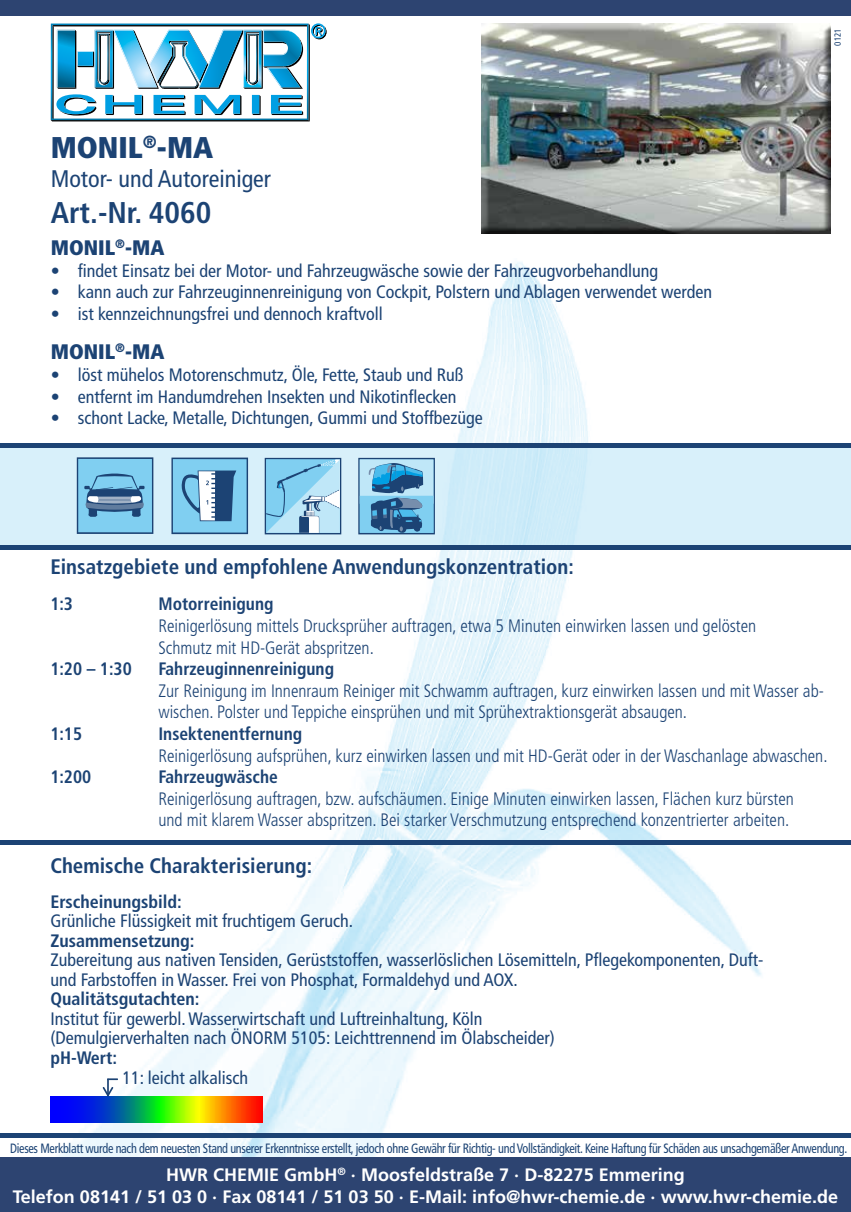
<style>
.page{position:relative;width:851px;height:1212px;background:#fff}
.page>*{position:absolute;margin:0;border:0;box-sizing:border-box;transform-origin:0 0}
.t1{font:700 condensed 30px "Frutiger LT Std";color:#1c4374}
.t2{font:900 condensed 30px "Frutiger LT Std";color:#1c4374}
.t3{font:condensed 24px "Frutiger LT Std";color:#1c4374}
.t4{font:700 condensed 21px "Frutiger LT Std";color:#1c4374}
.t5{font:900 condensed 21px "Frutiger LT Std";color:#1c4374}
.t6{font:condensed 18px/19.5px "Frutiger LT Std";color:#1c4374}
.t7{font:300 condensed 18px/21.6px "Frutiger LT Std";color:#1c4374}
.t8{font:700 condensed 18px "Frutiger LT Std";color:#1c4374}
.t9{font:700 18px/21.6px "Frutiger LT Std";color:#fff;text-align:center}
.t10{font:condensed 13.5px "Frutiger LT Std";letter-spacing:-.025em;color:#1c4374;scale:.9 1}
.t11{font:condensed 9px "Frutiger LT Std";color:#1c4374}
</style>
<div class="page">
<img style="left:0;top:262px;width:850px;height:896px">
<div style="left:0;top:1158px;width:850px;height:54px;background:#2d4471"></div>
<svg style="left:51px;top:23px;width:275px;height:98px"></svg>
<img style="left:481px;top:23px;width:348px;height:211px">
<div style="left:0;top:445px;width:850px;height:104px;background:#d8f0fa"></div>
<svg style="left:358px;top:457px;width:77px;height:78px;background:#649ec3"></svg>
<hr style="left:0;top:545px;width:850px;height:4px;background:#1c4374">
<hr style="left:0;top:443px;width:850px;height:4px;background:#1c4374">
<div style="left:0;top:840px;width:850px;height:5px;background:#1c4374"></div>
<hr style="left:0;top:1133px;width:850px;height:4px;background:#1c4374">
<div style="left:0;top:0;width:850px;height:16px;background:#2d4471"></div>
<svg style="left:51px;top:1097px;width:211px;height:25px;background:#657b5a"></svg>
<svg style="left:103px;top:1078px;width:15px;height:18px"></svg>
<svg style="left:171px;top:457px;width:78px;height:78px;background:#76afd0"></svg>
<svg style="left:264px;top:457px;width:78px;height:78px;background:#92c6e2"></svg>
<svg style="left:76px;top:457px;width:78px;height:77px;background:#6dacd0"></svg>
<h1 class="t2" style="left:51px;top:130px;width:164px">MONIL<sup>®</sup>-MA</h1>
<h2 class="t3" style="left:51px;top:165px;width:222px">Motor- und Autoreiniger</h2>
<h1 class="t1" style="left:51px;top:195px;width:162px">Art.-Nr. 4060</h1>
<p class="t5" style="left:51px;top:235px;width:115px">MONIL<sup>®</sup>-MA</p>
<p class="t6" style="left:51px;top:261px;width:609px">• findet Einsatz bei der Motor- und Fahrzeugwäsche sowie der Fahrzeugvorbehandlung</p>
<p class="t6" style="left:51px;top:282px;width:663px">• kann auch zur Fahrzeuginnenreinigung von Cockpit, Polstern und Ablagen verwendet werden</p>
<p class="t6" style="left:51px;top:304px;width:333px">• ist kennzeichnungsfrei und dennoch kraftvoll</p>
<p class="t5" style="left:51px;top:339px;width:115px">MONIL<sup>®</sup>-MA</p>
<p class="t6" style="left:51px;top:365px;width:414px">• löst mühelos Motorenschmutz, Öle, Fette, Staub und Ruß</p>
<p class="t6" style="left:51px;top:387px;width:407px">• entfernt im Handumdrehen Insekten und Nikotinflecken</p>
<p class="t6" style="left:51px;top:408px;width:433px">• schont Lacke, Metalle, Dichtungen, Gummi und Stoffbezüge</p>
<p class="t11" style="left:832px;top:46px;width:19px;rotate:-90deg">0121</p>
<p class="t4" style="left:50px;top:555px;width:525px">Einsatzgebiete und empfohlene Anwendungskonzentration:</p>
<p class="t8" style="left:50px;top:593px;width:24px">1:3</p>
<p class="t8" style="left:158px;top:593px;width:116px">Motorreinigung</p>
<p class="t7" style="left:158px;top:615px;width:599px">Reinigerlösung mittels Drucksprüher auftragen, etwa 5 Minuten einwirken lassen und gelösten<br>Schmutz mit HD-Gerät abspritzen.</p>
<p class="t8" style="left:50px;top:658px;width:83px">1:20 – 1:30</p>
<p class="t8" style="left:158px;top:658px;width:177px">Fahrzeuginnenreinigung</p>
<p class="t7" style="left:158px;top:680px;width:667px">Zur Reinigung im Innenraum Reiniger mit Schwamm auftragen, kurz einwirken lassen und mit Wasser ab&shy;wischen. Polster und Teppiche einsprühen und mit Sprühextraktionsgerät absaugen.</p>
<p class="t8" style="left:50px;top:723px;width:33px">1:15</p>
<p class="t8" style="left:158px;top:723px;width:145px">Insektenentfernung</p>
<p class="t7" style="left:158px;top:745px;width:670px">Reinigerlösung aufsprühen, kurz einwirken lassen und mit HD-Gerät oder in der Waschanlage abwaschen.</p>
<p class="t8" style="left:50px;top:766px;width:42px">1:200</p>
<p class="t8" style="left:158px;top:766px;width:121px">Fahrzeugwäsche</p>
<p class="t7" style="left:158px;top:788px;width:637px">Reinigerlösung auftragen, bzw. aufschäumen. Einige Minuten einwirken lassen, Flächen kurz bürsten und mit klarem Wasser abspritzen. Bei starker Verschmutzung entsprechend konzentrierter arbeiten.</p>
<p class="t4" style="left:50px;top:853px;width:263px">Chemische Charakterisierung:</p>
<p class="t8" style="left:50px;top:891px;width:133px">Erscheinungsbild:</p>
<p class="t6" style="left:50px;top:911px;width:304px">Grünliche Flüssigkeit mit fruchtigem Geruch.</p>
<p class="t8" style="left:50px;top:930px;width:146px">Zusammensetzung:</p>
<p class="t6" style="left:50px;top:950px;width:714px">Zubereitung aus nativen Tensiden, Gerüststoffen, wasserlöslichen Lösemitteln, Pflegekomponenten, Duft&shy;und Farbstoffen in Wasser. Frei von Phosphat, Formaldehyd und AOX.</p>
<p class="t8" style="left:50px;top:988px;width:151px">Qualitätsgutachten:</p>
<p class="t6" style="left:50px;top:1009px;width:506px">Institut für gewerbl. Wasserwirtschaft und Luftreinhaltung, Köln (Demulgierverhalten nach ÖNORM 5105: Leichttrennend im Ölabscheider)</p>
<p class="t8" style="left:50px;top:1046px;width:68px">pH-Wert:</p>
<p class="t6" style="left:123px;top:1068px;width:127px">11: leicht alkalisch</p>
<p class="t10" style="left:10px;top:1140px;width:931px">Dieses Merkblatt wurde nach dem neuesten Stand unserer Erkenntnisse erstellt, jedoch ohne Gewähr für Richtig- und Vollständigkeit. Keine Haftung für Schäden aus unsachgemäßer Anwendung.</p>
<p class="t9" style="left:13px;top:1164px;width:826px">HWR CHEMIE GmbH<sup>®</sup> · Moosfeldstraße 7 · D-82275 Emmering<br>Telefon 08141 / 51 03 0 · Fax 08141 / 51 03 50 · E-Mail: info@hwr-chemie.de · www.hwr-chemie.de</p>
</div>
